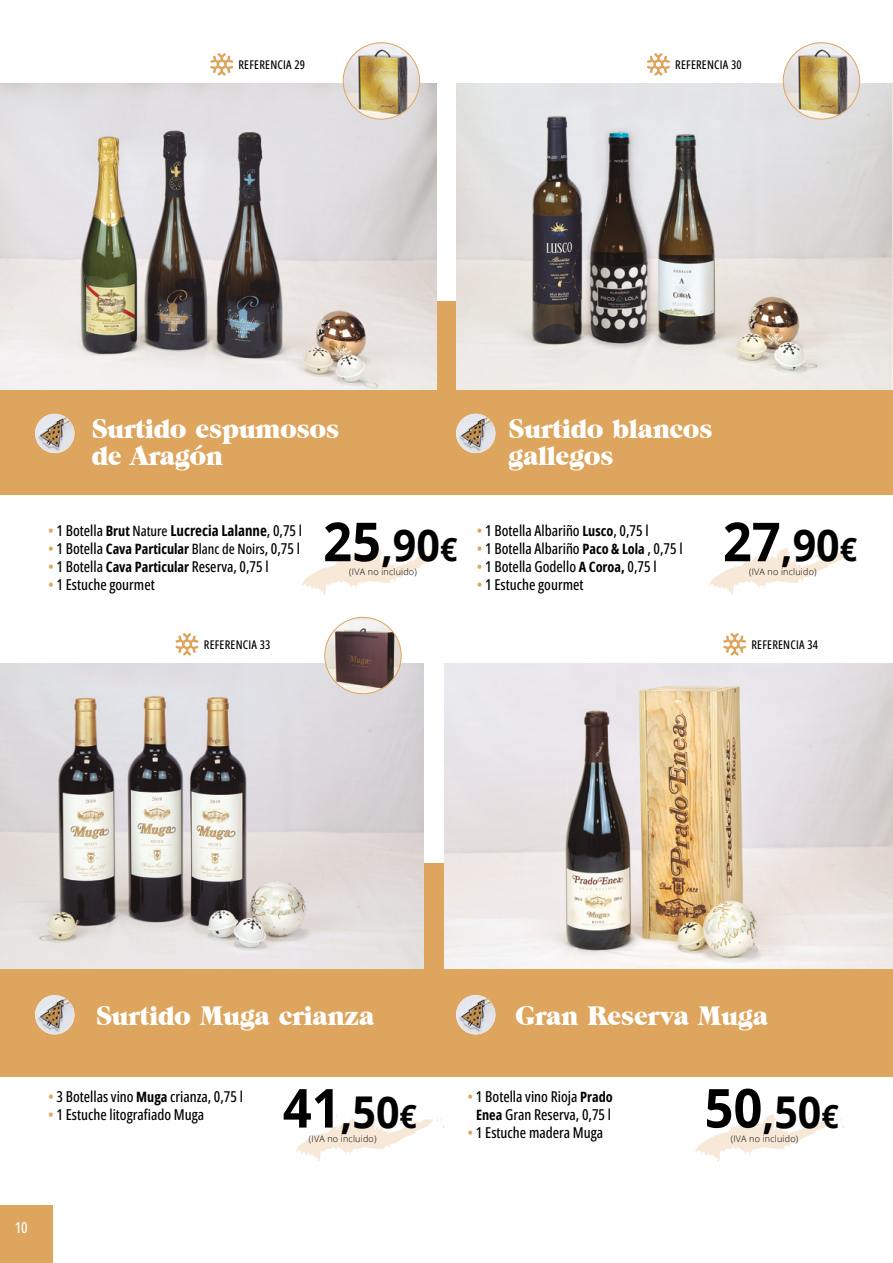
<style>
.page{position:relative;width:893px;height:1263px;background:#fff}
.page>*{position:absolute;margin:0;border:0;box-sizing:border-box;transform-origin:0 0}
.t1{font:700 43.8px "Open Sans";color:#000;scale:.94 1}
.t2{font:27px/27px "Grouch IT Cby BT";letter-spacing:-.02em;color:#fff}
.t3{font:500 15px/18px "Open Sans Condensed";color:#000;text-align:center}
.t4{font:700 15px "Open Sans Condensed";color:#000}
.t5{font:500 15px "Open Sans Condensed";color:#fff}
.t6{font:500 12px "Open Sans Condensed";letter-spacing:.02em;color:#000}
.t7{font:300 9px "Open Sans";letter-spacing:.02em;color:#000}
.s1{font-weight:500;color:#dda55e}
.s2{font-weight:500}
.s3{font-size:14.25px}
.s4{font-weight:500;font-size:14.25px}
.s5{color:#dda55e}
.s6{font-weight:700;font-size:14.25px}
.s7{font-size:53.85px}
.s8{font-size:32.25px}
</style>
<div class="page">
<svg style="left:301px;top:546px;width:149px;height:49px"></svg>
<svg style="left:708px;top:545px;width:150px;height:50px"></svg>
<div style="left:0;top:1205px;width:52px;height:58px;background:#dda55e"></div>
<div style="left:0;top:301px;width:893px;height:193px;background:#dda55e"></div>
<img style="left:457px;top:84px;width:436px;height:305px">
<svg style="left:647px;top:53px;width:23px;height:23px"></svg>
<img style="left:0;top:84px;width:436px;height:305px">
<svg style="left:210px;top:53px;width:23px;height:23px"></svg>
<div style="left:0;top:863px;width:893px;height:213px;background:#dda55e"></div>
<svg style="left:695px;top:1112px;width:149px;height:50px"></svg>
<img style="left:444px;top:663px;width:449px;height:306px">
<svg style="left:723px;top:633px;width:23px;height:22px"></svg>
<img style="left:343px;top:43px;width:77px;height:76px;border-radius:38px">
<div style="left:343px;top:43px;width:77px;height:76px;border:1px solid #dda55e;border-radius:50%"></div>
<img style="left:783px;top:43px;width:77px;height:76px;border-radius:38px">
<div style="left:783px;top:43px;width:77px;height:76px;border:1px solid #dda55e;border-radius:50%"></div>
<svg style="left:295px;top:1112px;width:149px;height:50px"></svg>
<img style="left:0;top:663px;width:423px;height:306px">
<svg style="left:175px;top:633px;width:24px;height:22px"></svg>
<img style="left:325px;top:617px;width:76px;height:77px;border-radius:38px">
<div style="left:325px;top:617px;width:76px;height:77px;border:1px solid #dda55e;border-radius:50%"></div>
<img style="left:35px;top:414px;width:39px;height:39px;border-radius:20px">
<svg style="left:41px;top:421px;width:20px;height:25px"></svg>
<img style="left:35px;top:995px;width:39px;height:39px;border-radius:20px">
<svg style="left:41px;top:1002px;width:20px;height:25px"></svg>
<img style="left:456px;top:414px;width:39px;height:39px;border-radius:20px">
<svg style="left:462px;top:421px;width:20px;height:25px"></svg>
<img style="left:456px;top:995px;width:39px;height:39px;border-radius:20px">
<svg style="left:462px;top:1002px;width:20px;height:25px"></svg>
<p class="t6" style="left:238px;top:57px;width:68px">REFERENCIA 29</p>
<p class="t6" style="left:675px;top:57px;width:68px">REFERENCIA 30</p>
<h2 class="t2" style="left:91px;top:414px;width:250px">Surtido espumosos de Aragón</h2>
<h2 class="t2" style="left:508px;top:414px;width:206px">Surtido blancos gallegos</h2>
<p class="t4" style="left:48px;top:520px;width:256px"><span class="s1">•</span> <span class="s2">1 Botella</span> <span class="s3">Brut</span> <span class="s4">Nature</span> Lucrecia Lalanne<span class="s2">, 0,75 l</span></p>
<p class="t3" style="left:48px;top:539px;width:253px"><span class="s5">•</span> 1 Botella <span class="s6">Cava Particular</span> <span class="s3">Blanc de Noirs</span>, 0,75 l</p>
<p class="t3" style="left:48px;top:557px;width:222px"><span class="s5">•</span> 1 Botella <span class="s6">Cava Particular</span> Reserva, 0,75 l</p>
<p class="t3" style="left:48px;top:575px;width:108px"><span class="s5">•</span> 1 Estuche gourmet</p>
<p class="t6" style="left:204px;top:636px;width:68px">REFERENCIA 33</p>
<h1 class="t1" style="left:323px;top:514px;width:144px"><span class="s7">25</span>,90<span class="s8">€</span></h1>
<p class="t7" style="left:349px;top:566px;width:69px">(IVA no incluido)</p>
<p class="t3" style="left:477px;top:521px;width:173px"><span class="s5">•</span> 1 Botella Albariño <span class="s6">Lusco</span>, 0,75 l</p>
<p class="t3" style="left:477px;top:539px;width:207px"><span class="s5">•</span> 1 Botella Albariño <span class="s6">Paco &amp; Lola</span> , 0,75 l</p>
<p class="t3" style="left:477px;top:557px;width:181px"><span class="s5">•</span> 1 Botella Godello <span class="s6">A Coroa,</span> 0,75 l</p>
<p class="t3" style="left:477px;top:575px;width:108px"><span class="s5">•</span> 1 Estuche gourmet</p>
<h1 class="t1" style="left:723px;top:514px;width:144px"><span class="s7">27</span>,90<span class="s8">€</span></h1>
<p class="t7" style="left:749px;top:566px;width:69px">(IVA no incluido)</p>
<p class="t6" style="left:751px;top:636px;width:68px">REFERENCIA 34</p>
<h2 class="t2" style="left:96px;top:1001px;width:280px">Surtido Muga crianza</h2>
<p class="t3" style="left:48px;top:1087px;width:196px"><span class="s5">•</span> 3 Botellas vino <span class="s6">Muga</span> crianza, 0,75 l</p>
<p class="t3" style="left:48px;top:1105px;width:158px"><span class="s5">•</span> 1 Estuche litografiado Muga</p>
<h1 class="t1" style="left:283px;top:1081px;width:144px"><span class="s7">41</span>,50<span class="s8">€</span></h1>
<p class="t7" style="left:309px;top:1132px;width:69px">(IVA no incluido)</p>
<p class="t5" style="left:15px;top:1217px;width:15px">10</p>
<h2 class="t2" style="left:515px;top:1001px;width:255px">Gran Reserva Muga</h2>
<p class="t3" style="left:467px;top:1087px;width:147px"><span class="s5">•</span> 1 Botella vino Rioja <span class="s6">Prado<br>Enea</span> Gran Reserva, 0,75 l</p>
<p class="t3" style="left:467px;top:1123px;width:137px"><span class="s5">•</span> 1 Estuche madera Muga</p>
<h1 class="t1" style="left:705px;top:1081px;width:144px"><span class="s7">50</span>,50<span class="s8">€</span></h1>
<p class="t7" style="left:731px;top:1132px;width:69px">(IVA no incluido)</p>
</div>
